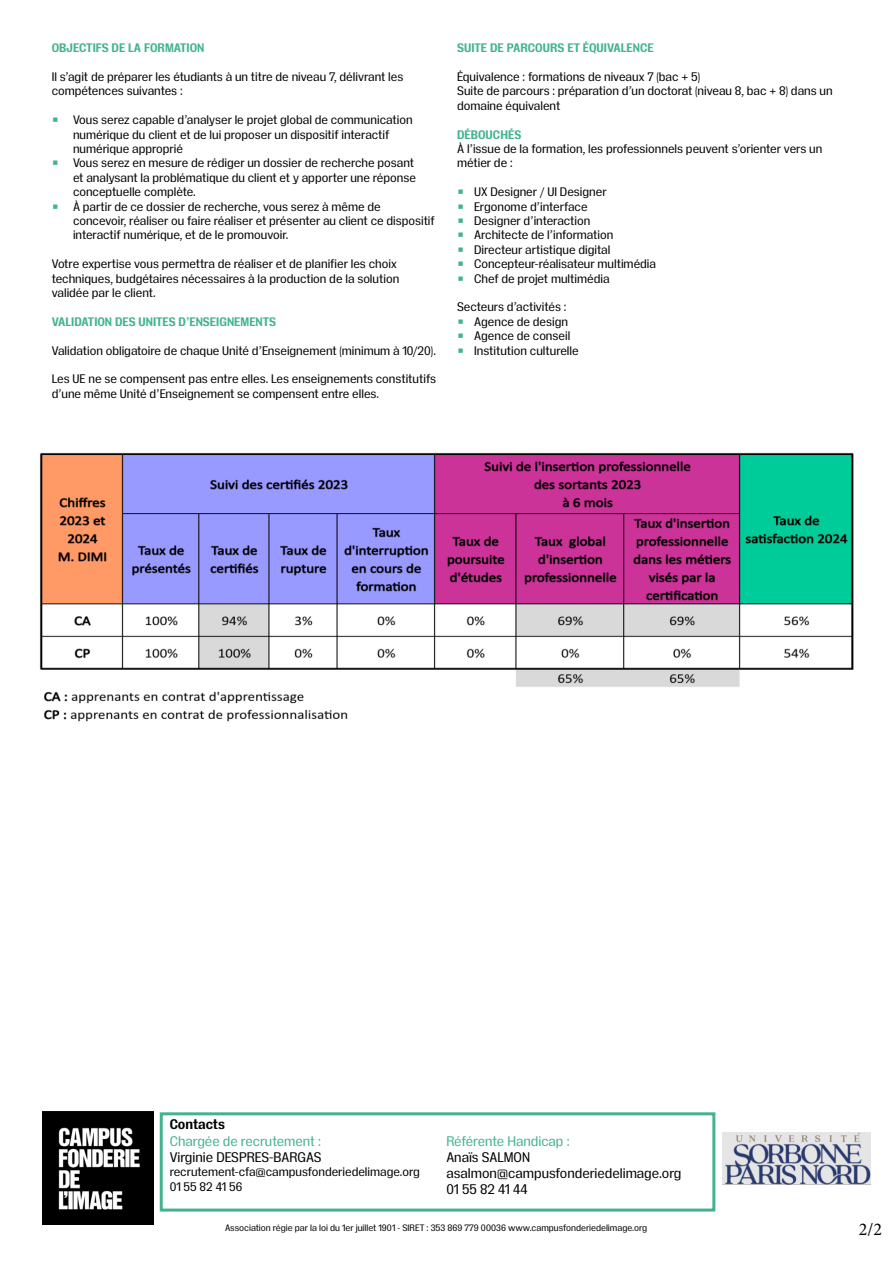
<style>
.page{position:relative;width:893px;height:1263px;background:#fff}
.page>*{position:absolute;margin:0;border:0;box-sizing:border-box;transform-origin:0 0}
.t1{font:18px "Minion Pro";color:#000}
.t2{font:13.5px/16.2px "Insitu";color:#000}
.t3{font:13.5px "Insitu";color:#43b38e}
.t4{font:700 13.5px "Insitu";letter-spacing:-.005em;color:#000}
.t5{font:12px/14.4px "Insitu";color:#000}
.t6{font:700 12px "Insitu";color:#43b38e}
.t7{font:9px "Insitu";color:#000}
.s1{color:#43b38e}
</style>
<div class="page">
<div style="left:160px;top:1112px;width:555px;height:99px;border:3px solid #43b38e"></div>
<img style="left:42px;top:1111px;width:111px;height:113px">
<img style="left:723px;top:1132px;width:147px;height:52px">
<img style="left:40px;top:452px;width:814px;height:270px">
<p class="t6" style="left:52px;top:39px;width:154px">OBJECTIFS DE LA FORMATION</p>
<p class="t5" style="left:52px;top:69px;width:353px">Il s’agit de préparer les étudiants à un titre de niveau 7, délivrant les compétences suivantes :</p>
<p class="t5" style="left:52px;top:112px;width:362px"><span class="s1">⏹</span> Vous serez capable d’analyser le projet global de communication</p>
<p class="t5" style="left:73px;top:126px;width:318px">numérique du client et de lui proposer un dispositif interactif</p>
<p class="t5" style="left:73px;top:141px;width:111px">numérique approprié</p>
<p class="t5" style="left:52px;top:155px;width:364px"><span class="s1">⏹</span> Vous serez en mesure de rédiger un dossier de recherche posant</p>
<p class="t5" style="left:73px;top:169px;width:344px">et analysant la problématique du client et y apporter une réponse</p>
<p class="t5" style="left:73px;top:184px;width:124px">conceptuelle complète.</p>
<p class="t5" style="left:52px;top:198px;width:331px"><span class="s1">⏹</span> À partir de ce dossier de recherche, vous serez à même de</p>
<p class="t5" style="left:73px;top:213px;width:363px">concevoir, réaliser ou faire réaliser et présenter au client ce dispositif</p>
<p class="t5" style="left:73px;top:227px;width:217px">interactif numérique, et de le promouvoir.</p>
<p class="t5" style="left:52px;top:256px;width:349px">Votre expertise vous permettra de réaliser et de planifier les choix techniques, budgétaires nécessaires à la production de la solution validée par le client.</p>
<p class="t6" style="left:52px;top:313px;width:226px">VALIDATION DES UNITES D’ENSEIGNEMENTS</p>
<p class="t5" style="left:52px;top:342px;width:386px">Validation obligatoire de chaque Unité d’Enseignement (minimum à 10/20).</p>
<p class="t5" style="left:52px;top:371px;width:386px">Les UE ne se compensent pas entre elles. Les enseignements constitutifs d’une même Unité d’Enseignement se compensent entre elles.</p>
<p class="t6" style="left:457px;top:39px;width:198px">SUITE DE PARCOURS ET ÉQUIVALENCE</p>
<p class="t5" style="left:457px;top:69px;width:377px">Équivalence : formations de niveaux 7 (bac + 5)<br>Suite de parcours : préparation d’un doctorat (niveau 8, bac + 8) dans un domaine équivalent</p>
<p class="t6" style="left:457px;top:126px;width:66px">DÉBOUCHÉS</p>
<p class="t5" style="left:457px;top:141px;width:367px">À l’issue de la formation, les professionnels peuvent s’orienter vers un métier de :</p>
<p class="t5" style="left:457px;top:184px;width:200px"><span class="s1">⏹</span> UX Designer / UI Designer<br><span class="s1">⏹</span> Ergonome d’interface<br><span class="s1">⏹</span> Designer d’interaction<br><span class="s1">⏹</span> Architecte de l’information<br><span class="s1">⏹</span> Directeur artistique digital<br><span class="s1">⏹</span> Concepteur-réalisateur multimédia <span class="s1">⏹</span> Chef de projet multimédia</p>
<p class="t5" style="left:457px;top:299px;width:123px">Secteurs d’activités :<br><span class="s1">⏹</span> Agence de design<br><span class="s1">⏹</span> Agence de conseil <span class="s1">⏹</span> Institution culturelle</p>
<p class="t4" style="left:170px;top:1115px;width:57px">Contacts</p>
<p class="t3" style="left:170px;top:1131px;width:153px">Chargée de recrutement :</p>
<p class="t2" style="left:170px;top:1148px;width:153px">Virginie DESPRES-BARGAS</p>
<p class="t5" style="left:170px;top:1164px;width:252px">recrutement-cfa@campusfonderiedelimage.org<br>01 55 82 41 56</p>
<p class="t7" style="left:225px;top:1221px;width:424px">Association régie par la loi du 1er juillet 1901 - SIRET : 353 869 779 00036 www.campusfonderiedelimage.org</p>
<p class="t3" style="left:446px;top:1131px;width:125px">Référente Handicap :</p>
<p class="t2" style="left:446px;top:1148px;width:237px">Anaïs SALMON asalmon@campusfonderiedelimage.org<br>01 55 82 41 44</p>
<h1 class="t1" style="left:859px;top:1217px;width:25px">2/2</h1>
</div>
